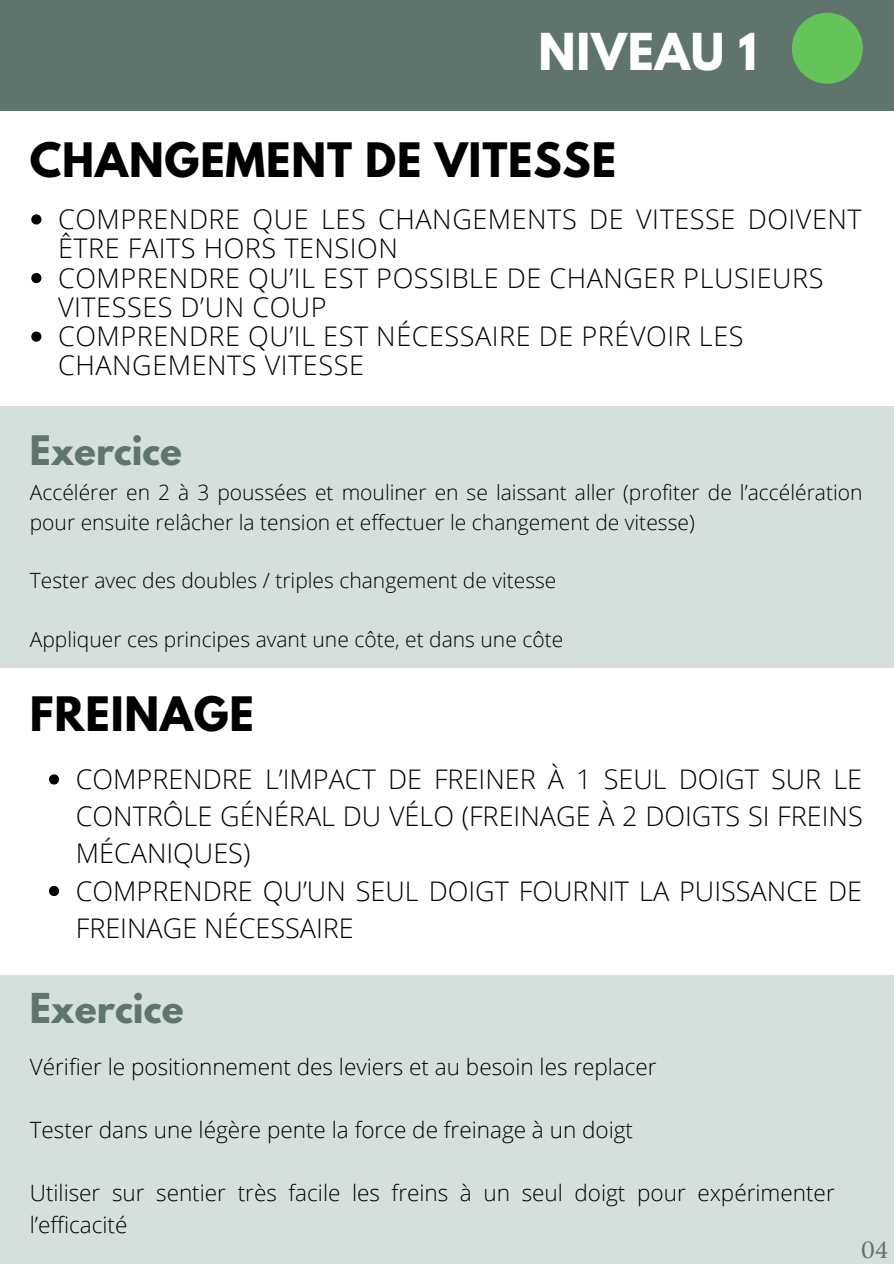
<style>
.page{position:relative;width:894px;height:1264px;background:#fff}
.page>*{position:absolute;margin:0;border:0;box-sizing:border-box;transform-origin:0 0}
.t1{font:700 45px "League Spartan";letter-spacing:.02em;color:#fff}
.t2{font:700 42px "League Spartan";letter-spacing:.02em;color:#000}
.t3{font:700 36.45px "League Spartan";color:#5e746d}
.t4{font:700 36px "League Spartan";color:#5e746d}
.t5{font:300 27px/29.2px "Open Sans";letter-spacing:.02em;color:#000}
.t6{font:300 27px/37.2px "Open Sans";color:#000}
.t7{font:23.25px "Lora";color:#5e746d}
.t8{font:300 22.5px/31.5px "Open Sans";color:#000}
.t9{font:300 21px/29.2px "Open Sans";color:#000}
</style>
<div class="page">
<div style="left:0;top:0;width:893px;height:111px;background:#5e746d"></div>
<div style="left:791px;top:13px;width:71px;height:71px;background:#65c459;border-radius:50%"></div>
<svg style="left:31px;top:214px;width:10px;height:10px"></svg>
<svg style="left:31px;top:273px;width:10px;height:10px"></svg>
<svg style="left:31px;top:331px;width:10px;height:11px"></svg>
<div style="left:0;top:406px;width:893px;height:261px;background:#d5dfdc"></div>
<svg style="left:49px;top:774px;width:10px;height:10px"></svg>
<svg style="left:49px;top:885px;width:10px;height:11px"></svg>
<div style="left:0;top:975px;width:893px;height:288px;background:#d5dfdc"></div>
<h1 class="t1" style="left:538px;top:29px;width:220px">NIVEAU 1</h1>
<h2 class="t2" style="left:30px;top:139px;width:587px">CHANGEMENT DE VITESSE</h2>
<p class="t5" style="left:58px;top:204px;width:804px">COMPRENDRE QUE LES CHANGEMENTS DE VITESSE DOIVENT ÊTRE FAITS HORS TENSION<br>COMPRENDRE QU’IL EST POSSIBLE DE CHANGER PLUSIEURS VITESSES D’UN COUP<br>COMPRENDRE QU’IL EST NÉCESSAIRE DE PRÉVOIR LES CHANGEMENTS VITESSE</p>
<h3 class="t4" style="left:30px;top:432px;width:154px">Exercice</h3>
<p class="t9" style="left:30px;top:477px;width:834px">Accélérer en 2 à 3 poussées et mouliner en se laissant aller (profiter de l’accélération pour ensuite relâcher la tension et effectuer le changement de vitesse)</p>
<p class="t9" style="left:30px;top:565px;width:528px">Tester avec des doubles / triples changement de vitesse</p>
<p class="t9" style="left:30px;top:624px;width:534px">Appliquer ces principes avant une côte, et dans une côte</p>
<h2 class="t2" style="left:30px;top:693px;width:226px">FREINAGE</h2>
<p class="t6" style="left:76px;top:760px;width:788px">COMPRENDRE L’IMPACT DE FREINER À 1 SEUL DOIGT SUR LE CONTRÔLE GÉNÉRAL DU VÉLO (FREINAGE À 2 DOIGTS SI FREINS MÉCANIQUES)<br>COMPRENDRE QU’UN SEUL DOIGT FOURNIT LA PUISSANCE DE FREINAGE NÉCESSAIRE</p>
<h3 class="t3" style="left:30px;top:989px;width:155px">Exercice</h3>
<p class="t8" style="left:30px;top:1050px;width:628px">Vérifier le positionnement des leviers et au besoin les replacer</p>
<p class="t8" style="left:30px;top:1113px;width:604px">Tester dans une légère pente la force de freinage à un doigt</p>
<p class="t8" style="left:30px;top:1176px;width:806px">Utiliser sur sentier très facile les freins à un seul doigt pour expérimenter l’efficacité</p>
<p class="t7" style="left:860px;top:1234px;width:29px">04</p>
</div>
